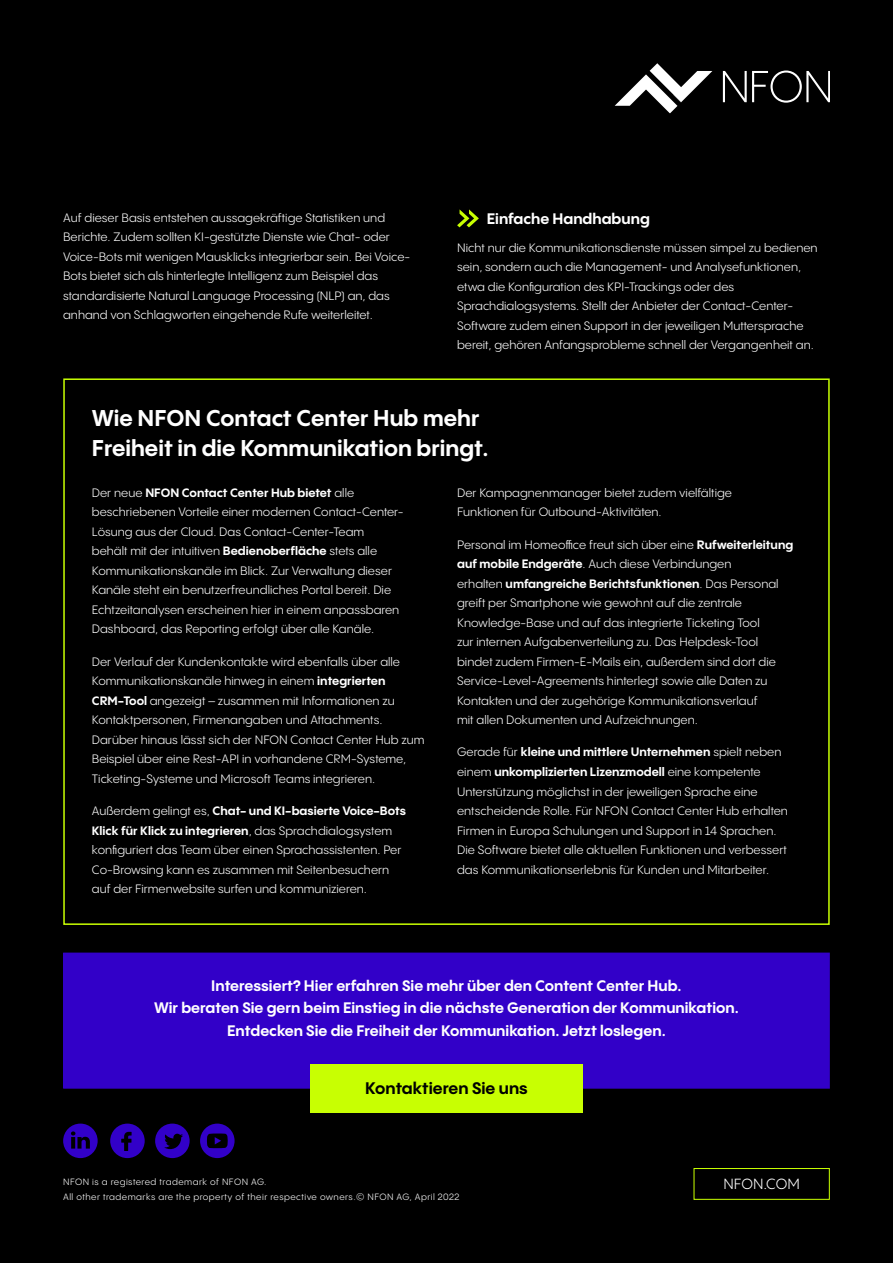
<style>
.page{position:relative;width:893px;height:1263px;background:#000}
.page>*{position:absolute;margin:0;border:0;box-sizing:border-box;transform-origin:0 0}
.Intro_Paragraph{font:700 22.5px/30px "PP Pangram Sans";color:#fff}
.Subheadings_10pt_15p{font:700 16.5px "PP Pangram Sans";color:#000}
.Subheadings_10pt_15p-2{font:700 15px/22.5px "PP Pangram Sans";color:#fff;text-align:center}
.t1{font:14.55px "PP Pangram Sans";color:#fff}
.Body_Copy_8pt_13pt_W{font:12px/19.5px "PP Pangram Sans";color:#fff}
.Body_Copy_8pt_13pt{font:12px/19.5px "PP Pangram Sans";color:#fff}
.t2{font:9px/15px "PP Pangram Sans";letter-spacing:.05em;color:#fff}
.s1{font-weight:700}
</style>
<div class="page">
<svg style="left:615px;top:63px;width:97px;height:50px"></svg>
<svg style="left:723px;top:71px;width:107px;height:32px"></svg>
<div style="left:693px;top:1168px;width:137px;height:32px;border:1px solid #c8ff02"></div>
<svg style="left:63px;top:1123px;width:35px;height:35px"></svg>
<svg style="left:110px;top:1123px;width:35px;height:35px"></svg>
<svg style="left:155px;top:1123px;width:35px;height:35px"></svg>
<svg style="left:200px;top:1123px;width:35px;height:35px"></svg>
<svg style="left:457px;top:209px;width:22px;height:18px"></svg>
<div style="left:64px;top:953px;width:765px;height:135px;background:#3200c8"></div>
<div style="left:63px;top:952px;width:767px;height:137px;border:2px solid #3200c8"></div>
<div style="left:310px;top:1064px;width:273px;height:49px;background:#c8ff02"></div>
<p class="Body_Copy_8pt_13pt" style="left:63px;top:208px;width:349px">Auf dieser Basis entstehen aussagekräftige Statistiken und Berichte. Zudem sollten KI-gestützte Dienste wie Chat- oder Voice-Bots mit wenigen Mausklicks integrierbar sein. Bei Voice-Bots bietet sich als hinterlegte Intelligenz zum Beispiel das standardisierte Natural Language Processing (NLP) an, das anhand von Schlagworten eingehende Rufe weiterleitet.</p>
<p class="Subheadings_10pt_15p-2" style="left:487px;top:207px;width:165px">Einfache Handhabung</p>
<p class="Body_Copy_8pt_13pt" style="left:457px;top:238px;width:362px">Nicht nur die Kommunikationsdienste müssen simpel zu bedienen sein, sondern auch die Management- und Analysefunktionen, etwa die Konfiguration des KPI-Trackings oder des Sprachdialogsystems. Stellt der Anbieter der Contact-Center-Software zudem einen Support in der jeweiligen Muttersprache bereit, gehören Anfangsprobleme schnell der Vergangenheit an.</p>
<p class="Intro_Paragraph" style="left:92px;top:403px;width:398px">Wie NFON Contact Center Hub mehr<br>Freiheit in die Kommunikation bringt.</p>
<p class="Body_Copy_8pt_13pt_W" style="left:92px;top:483px;width:313px">Der neue <span class="s1">NFON Contact Center Hub bietet</span> alle beschriebenen Vorteile einer modernen Contact-Center-Lösung aus der Cloud. Das Contact-Center-Team<br>behält mit der intuitiven <span class="s1">Bedienoberfläche</span> stets alle Kommunikationskanäle im Blick. Zur Verwaltung dieser Kanäle steht ein benutzerfreundliches Portal bereit. Die Echtzeitanalysen erscheinen hier in einem anpassbaren Dashboard, das Reporting erfolgt über alle Kanäle.</p>
<p class="Body_Copy_8pt_13pt_W" style="left:92px;top:652px;width:334px">Der Verlauf der Kundenkontakte wird ebenfalls über alle Kommunikationskanäle hinweg in einem <span class="s1">integrierten CRM-Tool</span> angezeigt – zusammen mit Informationen zu Kontaktpersonen, Firmenangaben und Attachments.<br>Darüber hinaus lässt sich der NFON Contact Center Hub zum Beispiel über eine Rest-API in vorhandene CRM-Systeme, Ticketing-Systeme und Microsoft Teams integrieren.</p>
<p class="Body_Copy_8pt_13pt_W" style="left:92px;top:801px;width:315px">Außerdem gelingt es, <span class="s1">Chat- und KI-basierte Voice-Bots Klick für Klick zu integrieren</span>, das Sprachdialogsystem konfiguriert das Team über einen Sprachassistenten. Per Co-Browsing kann es zusammen mit Seitenbesuchern auf der Firmenwebsite surfen und kommunizieren.</p>
<p class="Body_Copy_8pt_13pt_W" style="left:457px;top:483px;width:276px">Der Kampagnenmanager bietet zudem vielfältige<br>Funktionen für Outbound-Aktivitäten.</p>
<p class="Body_Copy_8pt_13pt_W" style="left:457px;top:535px;width:338px">Personal im Homeoffice freut sich über eine <span class="s1">Rufweiterleitung auf mobile Endgeräte</span>. Auch diese Verbindungen<br>erhalten <span class="s1">umfangreiche Berichtsfunktionen</span>. Das Personal greift per Smartphone wie gewohnt auf die zentrale Knowledge-Base und auf das integrierte Ticketing Tool<br>zur internen Aufgabenverteilung zu. Das Helpdesk-Tool bindet zudem Firmen-E-Mails ein, außerdem sind dort die Service-Level-Agreements hinterlegt sowie alle Daten zu Kontakten und der zugehörige Kommunikationsverlauf<br>mit allen Dokumenten und Aufzeichnungen.</p>
<p class="Body_Copy_8pt_13pt_W" style="left:457px;top:742px;width:332px">Gerade für <span class="s1">kleine und mittlere Unternehmen</span> spielt neben einem <span class="s1">unkomplizierten Lizenzmodell</span> eine kompetente Unterstützung möglichst in der jeweiligen Sprache eine entscheidende Rolle. Für NFON Contact Center Hub erhalten Firmen in Europa Schulungen und Support in 14 Sprachen.<br>Die Software bietet alle aktuellen Funktionen und verbessert das Kommunikationserlebnis für Kunden und Mitarbeiter.</p>
<p class="Subheadings_10pt_15p-2" style="left:154px;top:974px;width:586px">Interessiert? Hier erfahren Sie mehr über den Content Center Hub.<br>Wir beraten Sie gern beim Einstieg in die nächste Generation der Kommunikation.<br>Entdecken Sie die Freiheit der Kommunikation. Jetzt loslegen.</p>
<p class="Subheadings_10pt_15p" style="left:365px;top:1077px;width:164px">Kontaktieren Sie uns</p>
<p class="t2" style="left:63px;top:1174px;width:398px">NFON is a registered trademark of NFON AG.<br>All other trademarks are the property of their respective owners.© NFON AG, April 2022</p>
<p class="t1" style="left:723px;top:1175px;width:78px">NFON.COM</p>
</div>
